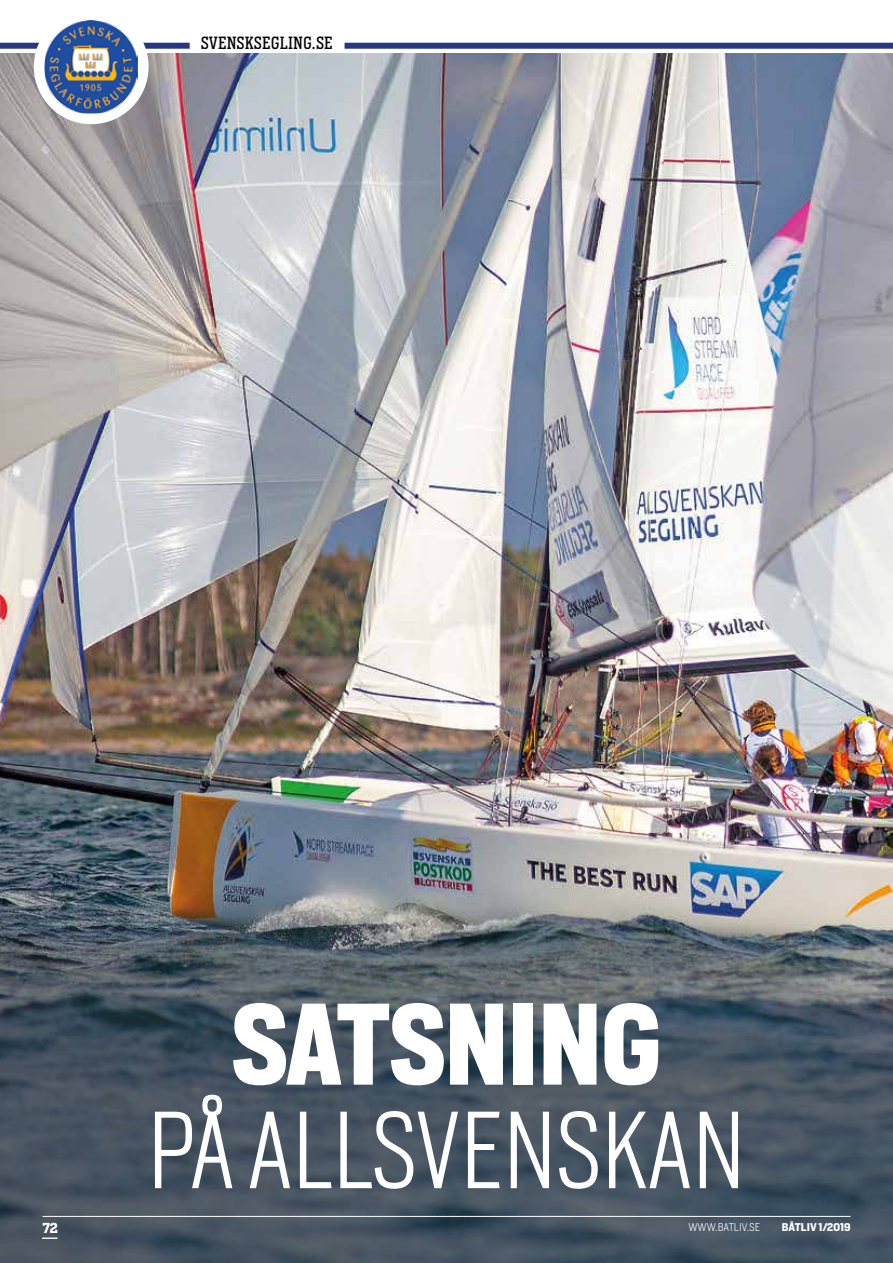
<style>
.page{position:relative;width:893px;height:1263px;background:#fff}
.page>*{position:absolute;margin:0;border:0;box-sizing:border-box;transform-origin:0 0}
.t1{font:700 108px "Heron Sans Cond";color:#fff}
.t2{font:300 102px "Heron Sans Cond";color:#fff}
.t3{font:16.5px "Heron Serif Cond";letter-spacing:.04em;color:#000}
.t4{font:700 13.5px "Heron Serif";color:#fff}
.t5{font:300 10.5px "Heron Sans";color:#fff}
.t6{font:700 10.5px "Heron Sans";color:#fff}
</style>
<div class="page">
<div style="left:0;top:43px;width:190px;height:6px;background:#283583"></div>
<div style="left:345px;top:43px;width:548px;height:6px;background:#283583"></div>
<img style="left:0;top:53px;width:893px;height:830px">
<div style="left:34px;top:9px;width:115px;height:115px;background:#fff;border-radius:50%"></div>
<img style="left:45px;top:20px;width:93px;height:93px">
<svg style="left:0;top:883px;width:893px;height:380px;background:#515d67"></svg>
<hr style="left:43px;top:1216px;width:807px;height:1px;background:#fff">
<svg style="left:42px;top:1237px;width:16px;height:2px"></svg>
<p class="t3" style="left:201px;top:32px;width:133px">SVENSKSEGLING.SE</p>
<h1 class="t1" style="left:232px;top:974px;width:430px">SATSNING</h1>
<h2 class="t2" style="left:147px;top:1087px;width:600px">PÅ ALLSVENSKAN</h2>
<p class="t4" style="left:43px;top:1219px;width:17px">72</p>
<p class="t5" style="left:688px;top:1220px;width:73px">WWW.BATLIV.SE</p>
<p class="t6" style="left:782px;top:1220px;width:70px">BÅTLIV 1/2019</p>
</div>
